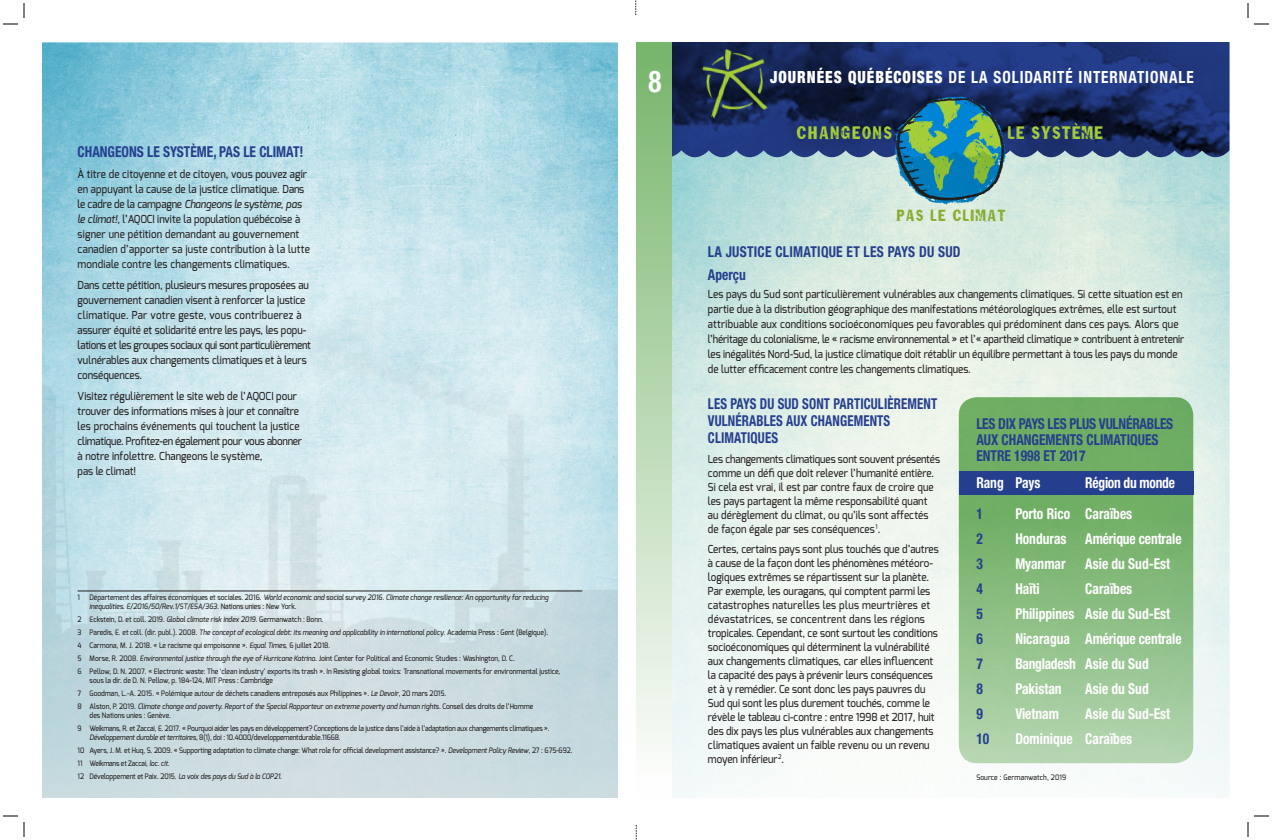
<style>
.page{position:relative;width:1272px;height:840px;background:#fff}
.page>*{position:absolute;margin:0;border:0;box-sizing:border-box;transform-origin:0 0}
.t1{font:700 condensed 30px "Helvetica Neue";color:#fff;scale:.9 1}
.t2{font:700 condensed 16.8px "Helvetica Neue";letter-spacing:.065em;color:#fff;scale:.9 1}
.t3{font:16px "Gutter";letter-spacing:.125em;color:#a6ce39;scale:.9 1}
.t4{font:16px "Gutter";letter-spacing:.08em;color:#a6ce39;scale:.9 1}
.t5{font:700 condensed 15px "Helvetica Neue";color:#fff;scale:.9 1}
.t6{font:700 condensed 15px/16px "Helvetica Neue";color:#253f8e;scale:.9 1}
.t7{font:700 condensed 15px/17px "Helvetica Neue";color:#253f8e;scale:.86 1}
.t8{font:700 condensed 15px "Helvetica Neue";letter-spacing:.02em;color:#253f8e;scale:.9 1}
.t9{font:700 condensed 15px "Helvetica Neue";letter-spacing:-.02em;color:#fff;scale:.9 1}
.t10{font:14.3px "Gutter";letter-spacing:.11em;color:#88ac2e;scale:.9 1}
.t11{font:500 11px/15px "Exo";color:#231f20;scale:.9 1}
.t12{font:500 7.5px/9px "Exo";letter-spacing:-.01em;color:#231f20;scale:.9 1}
.t13{font:italic 500 7.5px/9px "Exo";color:#231f20;scale:.9 1}
.t14{font:500 7.5px "Exo";letter-spacing:.02em;color:#231f20;scale:.9 1}
.s1{font-style:italic}
.s2{font-style:normal}
.s3{font-weight:900}
</style>
<div class="page">
<img style="left:42px;top:43px;width:576px;height:755px">
<svg style="left:1175px;top:42px;width:55px;height:108px;background:#1f3474"></svg>
<img style="left:672px;top:42px;width:503px;height:108px">
<svg style="left:636px;top:0;width:1px;height:15px"></svg>
<svg style="left:636px;top:825px;width:1px;height:15px"></svg>
<img style="left:700px;top:47px;width:74px;height:75px">
<img style="left:887px;top:90px;width:120px;height:60px">
<svg style="left:672px;top:150px;width:97px;height:648px"></svg>
<img style="left:769px;top:150px;width:461px;height:648px">
<div style="left:636px;top:42px;width:36px;height:756px;background:linear-gradient(to bottom,#76b46a,#fff)"></div>
<hr style="left:78px;top:591px;width:504px;height:1px;background:#231f20">
<div style="left:959px;top:397px;width:234px;height:366px;background:linear-gradient(to bottom,#60a553,#afd2aa);border-radius:18px"></div>
<div style="left:959px;top:471px;width:234px;height:24px;background:#253f8e"></div>
<svg style="left:3px;top:3px;width:22px;height:22px"></svg>
<svg style="left:3px;top:815px;width:22px;height:22px"></svg>
<svg style="left:1247px;top:3px;width:22px;height:22px"></svg>
<svg style="left:1247px;top:815px;width:22px;height:22px"></svg>
<p class="t6" style="left:78px;top:144px;width:253px">CHANGEONS LE SYSTÈME, PAS LE CLIMAT!</p>
<p class="t11" style="left:78px;top:167px;width:260px">À titre de citoyenne et de citoyen, vous pouvez agir en appuyant la cause de la justice climatique. Dans le cadre de la campagne <span class="s1">Changeons le système, pas le climat!</span>, l’AQOCI invite la population québécoise à signer une pétition demandant au gouvernement canadien d’apporter sa juste contribution à la lutte mondiale contre les changements climatiques.</p>
<p class="t11" style="left:78px;top:278px;width:261px">Dans cette pétition, plusieurs mesures proposées au gouvernement canadien visent à renforcer la justice climatique. Par votre geste, vous contribuerez à assurer équité et solidarité entre les pays, les popu&shy;lations et les groupes sociaux qui sont particulièrement vulnérables aux changements climatiques et à leurs conséquences.</p>
<p class="t11" style="left:78px;top:389px;width:251px">Visitez régulièrement le site web de l’AQOCI pour trouver des informations mises à jour et connaître les prochains événements qui touchent la justice climatique. Profitez-en également pour vous abonner à notre infolettre. Changeons le système,<br>pas le climat!</p>
<p class="t12" style="left:78px;top:593px;width:4px">1</p>
<p class="t13" style="left:90px;top:593px;width:511px"><span class="s2">Département des affaires économiques et sociales. 2016.</span> World economic and social survey 2016. Climate change resilience: An opportunity for reducing inequalities. E/2016/50/Rev.1/ST/ESA/363<span class="s2">. Nations unies : New York.</span></p>
<p class="t12" style="left:78px;top:615px;width:275px">2 Eckstein, D. et coll. 2019. <span class="s1">Global climate risk index 2019</span>. Germanwatch : Bonn.</p>
<p class="t13" style="left:78px;top:628px;width:525px"><span class="s2">3 Paredis, E. et coll. (dir. publ.). 2008.</span> The concept of ecological debt: its meaning and applicability in international policy<span class="s2">. Academia Press : Gent (Belgique).</span></p>
<p class="t12" style="left:78px;top:641px;width:282px">4 Carmona, M. J. 2018. « Le racisme qui empoisonne ». <span class="s1">Equal Times</span>, 6 juillet 2018.</p>
<p class="t12" style="left:78px;top:654px;width:487px">5 Morse, R. 2008. <span class="s1">Environmental justice through the eye of Hurricane Katrina</span>. Joint Center for Political and Economic Studies : Washington, D. C.</p>
<p class="t12" style="left:90px;top:667px;width:524px;text-indent:-12px">6 Pellow, D. N. 2007. « Electronic waste: The ‘clean industry’ exports its trash ». In Resisting global toxics: Transnational movements for environmental justice, sous la dir. de D. N. Pellow, p. 184-124, MIT Press : Cambridge</p>
<p class="t12" style="left:78px;top:689px;width:411px">7 Goodman, L.-A. 2015. « Polémique autour de déchets canadiens entreposés aux Philippines ». <span class="s1">Le Devoir</span>, 20 mars 2015.</p>
<p class="t13" style="left:90px;top:702px;width:495px;text-indent:-12px"><span class="s2">8 Alston, P. 2019.</span> Climate change and poverty. Report of the Special Rapporteur on extreme poverty and human rights<span class="s2">. Conseil des droits de l’Homme des Nations unies : Genève.</span></p>
<p class="t12" style="left:90px;top:724px;width:513px;text-indent:-12px">9 Weikmans, R. et Zaccai, E. 2017. « Pourquoi aider les pays en développement? Conceptions de la justice dans l’aide à l’adaptation aux changements climatiques ».<br><span class="s1">Développement durable et territoires</span>, 8(1), doi : 10.4000/developpementdurable.11668.</p>
<p class="t12" style="left:78px;top:746px;width:552px">10 Ayers, J. M. et Huq, S. 2009. « Supporting adaptation to climate change: What role for official development assistance? ». <span class="s1">Development Policy Review</span>, 27 : 675-692.</p>
<p class="t12" style="left:78px;top:759px;width:104px">11 Weikmans et Zaccai, <span class="s1">loc. cit.</span></p>
<p class="t12" style="left:78px;top:772px;width:229px">12 Développement et Paix. 2015. <span class="s1">La voix des pays du Sud à la COP21</span>.</p>
<p class="t1" style="left:649px;top:63px;width:16px">8</p>
<p class="t2" style="left:770px;top:67px;width:472px"><span class="s3">JOURNÉES QUÉBÉCOISES</span> DE LA SOLIDARITÉ INTERNATIONALE</p>
<p class="t3" style="left:797px;top:122px;width:107px">CHANGEONS</p>
<p class="t4" style="left:1008px;top:122px;width:107px">LE SYSTÈME</p>
<p class="t10" style="left:897px;top:206px;width:123px">PAS LE CLIMAT</p>
<p class="t8" style="left:708px;top:243px;width:282px">LA JUSTICE CLIMATIQUE ET LES PAYS DU SUD</p>
<p class="t6" style="left:708px;top:267px;width:44px">Aperçu</p>
<p class="t11" style="left:708px;top:287px;width:531px">Les pays du Sud sont particulièrement vulnérables aux changements climatiques. Si cette situation est en partie due à la distribution géographique des manifestations météorologiques extrêmes, elle est surtout attribuable aux conditions socioéconomiques peu favorables qui prédominent dans ces pays. Alors que l’héritage du colonialisme, le « racisme environnemental » et l’« apartheid climatique » contribuent à entretenir les inégalités Nord-Sud, la justice climatique doit rétablir un équilibre permettant à tous les pays du monde de lutter efficacement contre les changements climatiques.</p>
<p class="t7" style="left:708px;top:395px;width:268px">LES PAYS DU SUD SONT PARTICULIÈREMENT<br>VULNÉRABLES AUX CHANGEMENTS<br>CLIMATIQUES</p>
<p class="t11" style="left:708px;top:452px;width:259px;line-height:14px">Les changements climatiques sont souvent présentés comme un défi que doit relever l’humanité entière.<br>Si cela est vrai, il est par contre faux de croire que les pays partagent la même responsabilité quant au dérèglement du climat, ou qu’ils sont affectés de façon égale par ses conséquences<sup>1</sup>.</p>
<p class="t11" style="left:708px;top:542px;width:258px;line-height:14px">Certes, certains pays sont plus touchés que d’autres à cause de la façon dont les phénomènes météoro&shy;logiques extrêmes se répartissent sur la planète.<br>Par exemple, les ouragans, qui comptent parmi les catastrophes naturelles les plus meurtrières et dévastatrices, se concentrent dans les régions tropicales. Cependant, ce sont surtout les conditions socioéconomiques qui déterminent la vulnérabilité aux changements climatiques, car elles influencent la capacité des pays à prévenir leurs conséquences et à y remédier. Ce sont donc les pays pauvres du Sud qui sont les plus durement touchés, comme le révèle le tableau ci-contre : entre 1998 et 2017, huit des dix pays les plus vulnérables aux changements climatiques avaient un faible revenu ou un revenu moyen inférieur<sup>2</sup>.</p>
<p class="t6" style="left:976px;top:416px;width:220px">LES DIX PAYS LES PLUS VULNÉRABLES<br>AUX CHANGEMENTS CLIMATIQUES<br>ENTRE 1998 ET 2017</p>
<p class="t5" style="left:976px;top:474px;width:73px">Rang Pays</p>
<p class="t9" style="left:1085px;top:474px;width:101px">Région du monde</p>
<p class="t6" style="left:976px;top:506px;width:9px">1</p>
<p class="t5" style="left:1015px;top:505px;width:131px">Porto Rico Caraïbes</p>
<p class="t6" style="left:976px;top:531px;width:9px">2</p>
<p class="t5" style="left:1015px;top:530px;width:58px">Honduras</p>
<p class="t5" style="left:1085px;top:530px;width:108px">Amérique centrale</p>
<p class="t6" style="left:976px;top:556px;width:9px">3</p>
<p class="t5" style="left:1015px;top:555px;width:57px">Myanmar</p>
<p class="t5" style="left:1085px;top:555px;width:96px">Asie du Sud-Est</p>
<p class="t6" style="left:976px;top:581px;width:9px">4</p>
<p class="t5" style="left:1015px;top:580px;width:29px">Haïti</p>
<p class="t5" style="left:1085px;top:580px;width:54px">Caraïbes</p>
<p class="t6" style="left:976px;top:606px;width:9px">5</p>
<p class="t5" style="left:1015px;top:605px;width:174px">Philippines Asie du Sud-Est</p>
<p class="t6" style="left:976px;top:631px;width:9px">6</p>
<p class="t5" style="left:1015px;top:630px;width:186px">Nicaragua Amérique centrale</p>
<p class="t6" style="left:976px;top:656px;width:9px">7</p>
<p class="t9" style="left:1015px;top:655px;width:150px">Bangladesh Asie du Sud</p>
<p class="t6" style="left:976px;top:681px;width:9px">8</p>
<p class="t5" style="left:1015px;top:680px;width:53px">Pakistan</p>
<p class="t5" style="left:1085px;top:680px;width:72px">Asie du Sud</p>
<p class="t6" style="left:976px;top:706px;width:9px">9</p>
<p class="t5" style="left:1015px;top:705px;width:50px">Vietnam</p>
<p class="t5" style="left:1085px;top:705px;width:96px">Asie du Sud-Est</p>
<p class="t6" style="left:976px;top:731px;width:16px">10</p>
<p class="t5" style="left:1015px;top:730px;width:131px">Dominique Caraïbes</p>
<p class="t14" style="left:976px;top:773px;width:101px">Source : Germanwatch, 2019</p>
</div>
